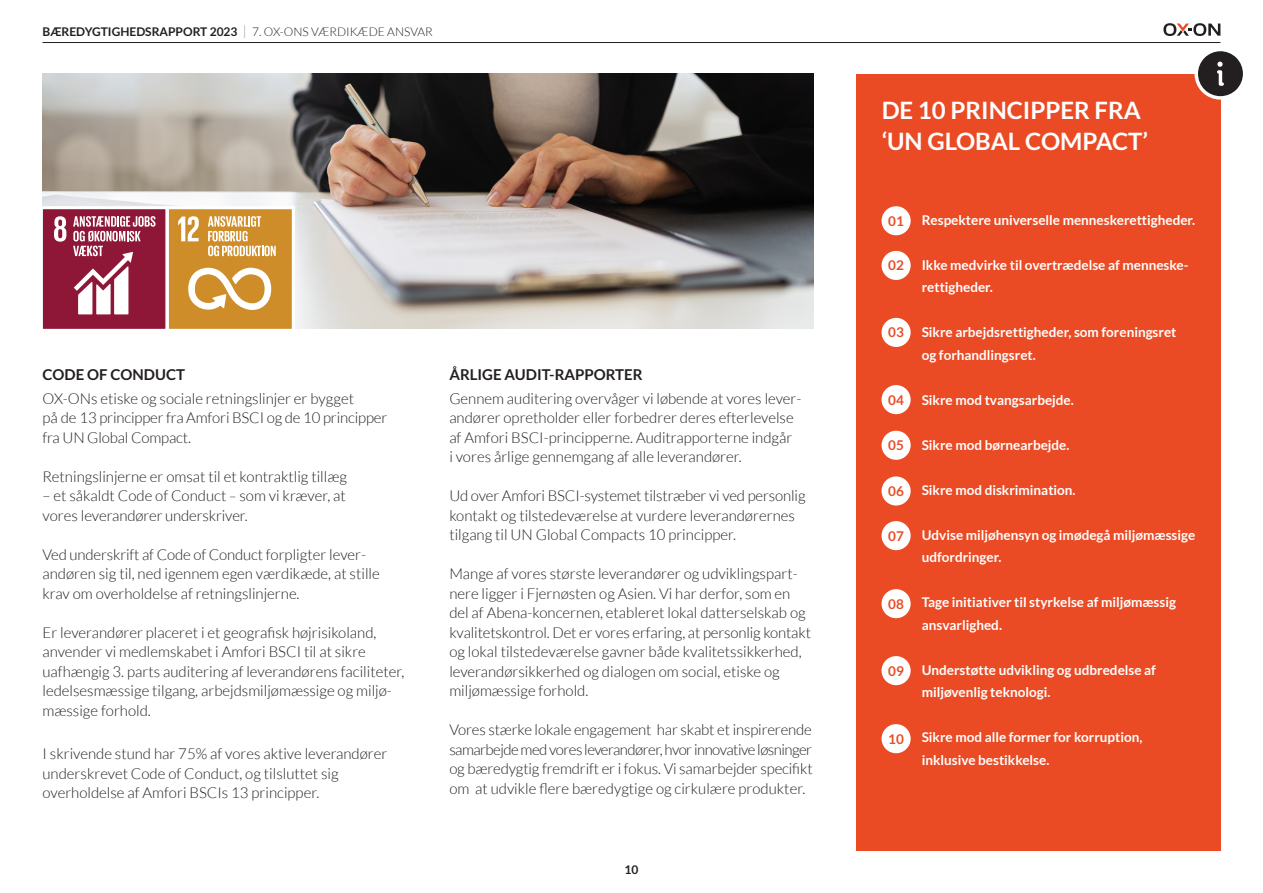
<style>
.page{position:relative;width:1263px;height:893px;background:#fff}
.page>*{position:absolute;margin:0;border:0;box-sizing:border-box;transform-origin:0 0}
.t1{font:700 24px "Lato";color:#fff}
.t2{font:300 15px/19.5px "Lato";color:#231f20}
.t3{font:700 15px "Lato";color:#231f20}
.t4{font:700 13.5px/22.5px "Lato";color:#fff}
.t5{font:700 13.5px "Lato";color:#ea4b24}
.t6{font:700 12px "Lato";color:#231f20}
.s1{font-weight:100;font-size:18px}
.s2{font-weight:300}
.s3{font-size:13.5px}
</style>
<div class="page">
<hr style="left:43px;top:42px;width:1177px;height:1px;background:#231f20">
<svg style="left:1163px;top:23px;width:57px;height:13px"></svg>
<div style="left:856px;top:74px;width:364px;height:776px;background:#ea4b24"></div>
<div style="left:1194px;top:48px;width:52px;height:52px;border:4px solid #fff;border-radius:50%"></div>
<svg style="left:1198px;top:51px;width:45px;height:45px"></svg>
<img style="left:43px;top:74px;width:771px;height:255px">
<svg style="left:42px;top:205px;width:254px;height:124px"></svg>
<div style="left:881px;top:206px;width:30px;height:29px;background:#fff;border-radius:50%"></div>
<div style="left:881px;top:251px;width:30px;height:29px;background:#fff;border-radius:50%"></div>
<div style="left:881px;top:318px;width:30px;height:29px;background:#fff;border-radius:50%"></div>
<div style="left:881px;top:385px;width:30px;height:29px;background:#fff;border-radius:50%"></div>
<div style="left:881px;top:431px;width:30px;height:29px;background:#fff;border-radius:50%"></div>
<div style="left:881px;top:476px;width:30px;height:29px;background:#fff;border-radius:50%"></div>
<div style="left:881px;top:521px;width:30px;height:29px;background:#fff;border-radius:50%"></div>
<div style="left:881px;top:589px;width:30px;height:29px;background:#fff;border-radius:50%"></div>
<div style="left:881px;top:656px;width:30px;height:29px;background:#fff;border-radius:50%"></div>
<div style="left:881px;top:724px;width:30px;height:29px;background:#fff;border-radius:50%"></div>
<p class="t6" style="left:43px;top:24px;width:392px">BÆREDYGTIGHEDSRAPPORT 2023 <span class="s1">I</span> <span class="s2">7. OX-ONS VÆRDIKÆDE ANSVAR</span></p>
<p class="t3" style="left:43px;top:366px;width:144px">CODE OF CONDUCT</p>
<p class="t2" style="left:43px;top:389px;width:346px">OX-ONs etiske og sociale retningslinjer er bygget<br>på de 13 principper fra Amfori BSCI og de 10 principper fra UN Global Compact.</p>
<p class="t2" style="left:43px;top:467px;width:306px">Retningslinjerne er omsat til et kontraktlig tillæg</p>
<p class="t2" style="left:43px;top:486px;width:305px">– et såkaldt Code of Conduct <span class="s3">–</span> som vi kræver, at vores leverandører underskriver.</p>
<p class="t2" style="left:43px;top:545px;width:339px">Ved underskrift af Code of Conduct forpligter lever&shy;andøren sig til, ned igennem egen værdikæde, at stille krav om overholdelse af retningslinjerne.</p>
<p class="t2" style="left:43px;top:623px;width:363px">Er leverandører placeret i et geografisk højrisikoland, anvender vi medlemskabet i Amfori BSCI til at sikre uafhængig 3. parts auditering af leverandørens faciliteter, ledelsesmæssige tilgang, arbejdsmiljømæssige og miljø&shy;mæssige forhold.</p>
<p class="t2" style="left:43px;top:744px;width:346px">I skrivende stund har 75% af vores aktive leverandører underskrevet Code of Conduct, og tilsluttet sig overholdelse af Amfori BSCIs 13 principper.</p>
<p class="t3" style="left:449px;top:366px;width:195px">ÅRLIGE AUDIT-RAPPORTER</p>
<p class="t2" style="left:449px;top:389px;width:354px">Gennem auditering overvåger vi løbende at vores lever&shy;andører opretholder eller forbedrer deres efterlevelse af Amfori BSCI-principperne. Auditrapporterne indgår<br>i vores årlige gennemgang af alle leverandører.</p>
<p class="t2" style="left:449px;top:486px;width:358px">Ud over Amfori BSCI-systemet tilstræber vi ved personlig kontakt og tilstedeværelse at vurdere leverandørernes tilgang til UN Global Compacts 10 principper.</p>
<p class="t2" style="left:449px;top:564px;width:363px">Mange af vores største leverandører og udviklingspart&shy;nere ligger i Fjernøsten og Asien. Vi har derfor, som en del af Abena-koncernen, etableret lokal datterselskab og kvalitetskontrol. Det er vores erfaring, at personlig kontakt og lokal tilstedeværelse gavner både kvalitetssikkerhed, leverandørsikkerhed og dialogen om social, etiske og miljømæssige forhold.</p>
<p class="t2" style="left:449px;top:720px;width:365px;text-align:justify">Vores stærke lokale engagement har skabt et inspirerende samarbejde med vores leverandører, hvor innovative løsninger og bæredygtig fremdrift er i fokus. Vi samarbejder specifikt om at udvikle flere bæredygtige og cirkulære produkter.</p>
<p class="t6" style="left:624px;top:862px;width:15px">10</p>
<p class="t1" style="left:882px;top:96px;width:261px">DE 10 PRINCIPPER FRA</p>
<p class="t1" style="left:882px;top:128px;width:268px">‘UN GLOBAL COMPACT’</p>
<p class="t5" style="left:888px;top:213px;width:17px">01</p>
<p class="t5" style="left:888px;top:258px;width:17px">02</p>
<p class="t5" style="left:888px;top:325px;width:17px">03</p>
<p class="t5" style="left:888px;top:392px;width:17px">04</p>
<p class="t5" style="left:888px;top:438px;width:17px">05</p>
<p class="t5" style="left:888px;top:483px;width:17px">06</p>
<p class="t5" style="left:888px;top:528px;width:17px">07</p>
<p class="t5" style="left:888px;top:596px;width:17px">08</p>
<p class="t5" style="left:888px;top:663px;width:17px">09</p>
<p class="t5" style="left:888px;top:731px;width:17px">10</p>
<p class="t4" style="left:922px;top:208px;width:275px">Respektere universelle menneskerettigheder.</p>
<p class="t4" style="left:922px;top:253px;width:268px">Ikke medvirke til overtrædelse af menneske&shy;rettigheder.</p>
<p class="t4" style="left:922px;top:321px;width:256px">Sikre arbejdsrettigheder, som foreningsret og forhandlingsret.</p>
<p class="t4" style="left:922px;top:388px;width:154px">Sikre mod tvangsarbejde.</p>
<p class="t4" style="left:922px;top:433px;width:149px">Sikre mod børnearbejde.</p>
<p class="t4" style="left:922px;top:478px;width:155px">Sikre mod diskrimination.</p>
<p class="t4" style="left:922px;top:523px;width:275px">Udvise miljøhensyn og imødegå miljømæssige udfordringer.</p>
<p class="t4" style="left:922px;top:591px;width:256px">Tage initiativer til styrkelse af miljømæssig ansvarlighed.</p>
<p class="t4" style="left:922px;top:658px;width:236px">Understøtte udvikling og udbredelse af miljøvenlig teknologi.</p>
<p class="t4" style="left:922px;top:726px;width:222px">Sikre mod alle former for korruption, inklusive bestikkelse.</p>
</div>
